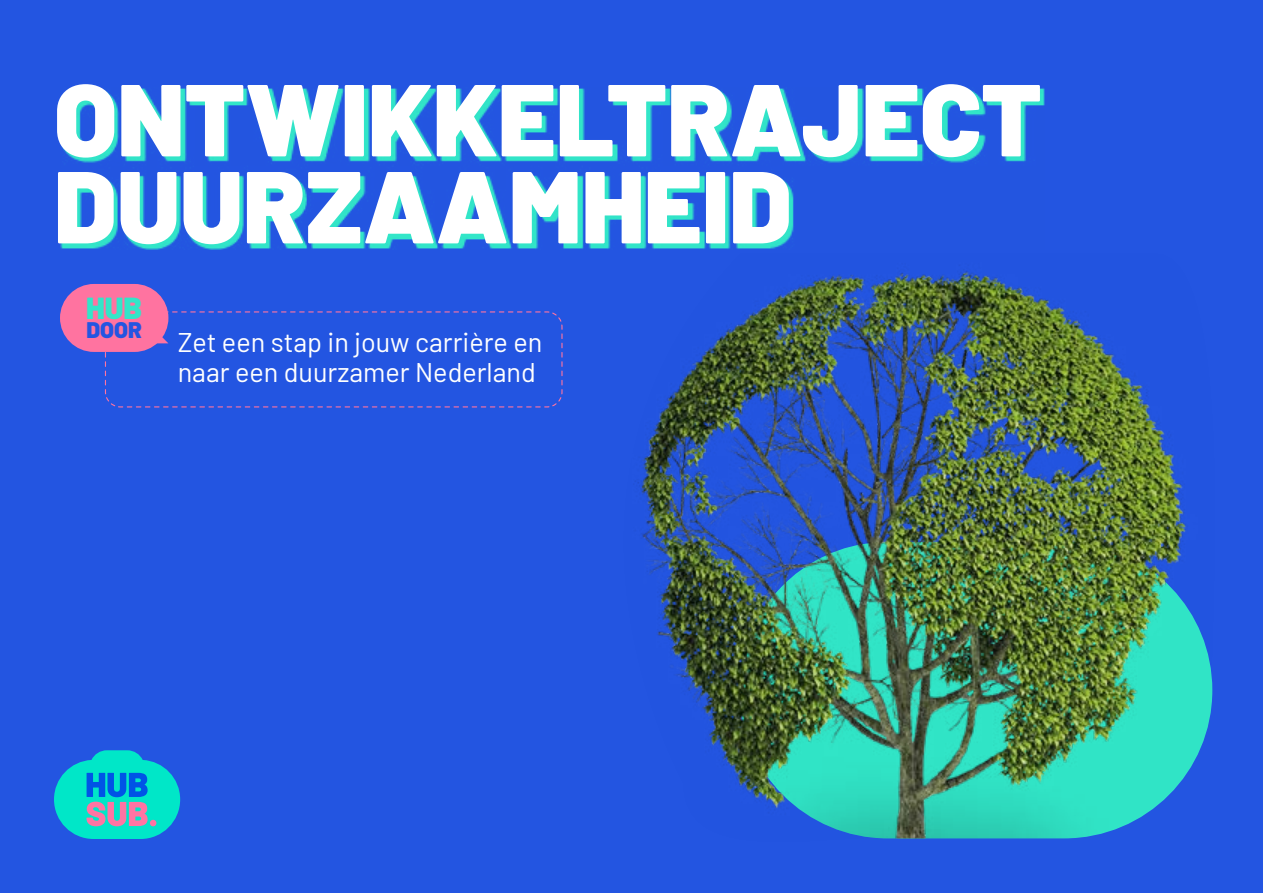
<style>
.page{position:relative;width:1263px;height:893px;background:#2355e1}
.page>*{position:absolute;margin:0;border:0;box-sizing:border-box;transform-origin:0 0}
.t1{font:900 102px/87px "Barlow";color:#fff}
.t2{font:900 30.3px "Barlow";color:#32e6c8}
.t3{font:27px/30px "Barlow";color:#fff}
.t4{font:900 22.5px "Barlow";color:#2355e1}
</style>
<div class="page">
<svg style="left:61px;top:88px;width:984px;height:162px"></svg>
<svg style="left:54px;top:750px;width:126px;height:89px"></svg>
<div style="left:60px;top:284px;width:108px;height:68px;background:#ff73a0;border-radius:34px"></div>
<svg style="left:104px;top:311px;width:459px;height:97px"></svg>
<img style="left:635px;top:265px;width:578px;height:574px">
<h1 class="t1" style="left:54px;top:69px;width:989px">ONTWIKKELTRAJECT<br>DUURZAAMHEID</h1>
<p class="t2" style="left:86px;top:285px;width:57px">HUB</p>
<p class="t4" style="left:86px;top:313px;width:57px">DOOR</p>
<p class="t3" style="left:178px;top:325px;width:366px">Zet een stap in jouw carrière en naar een duurzamer Nederland</p>
</div>
